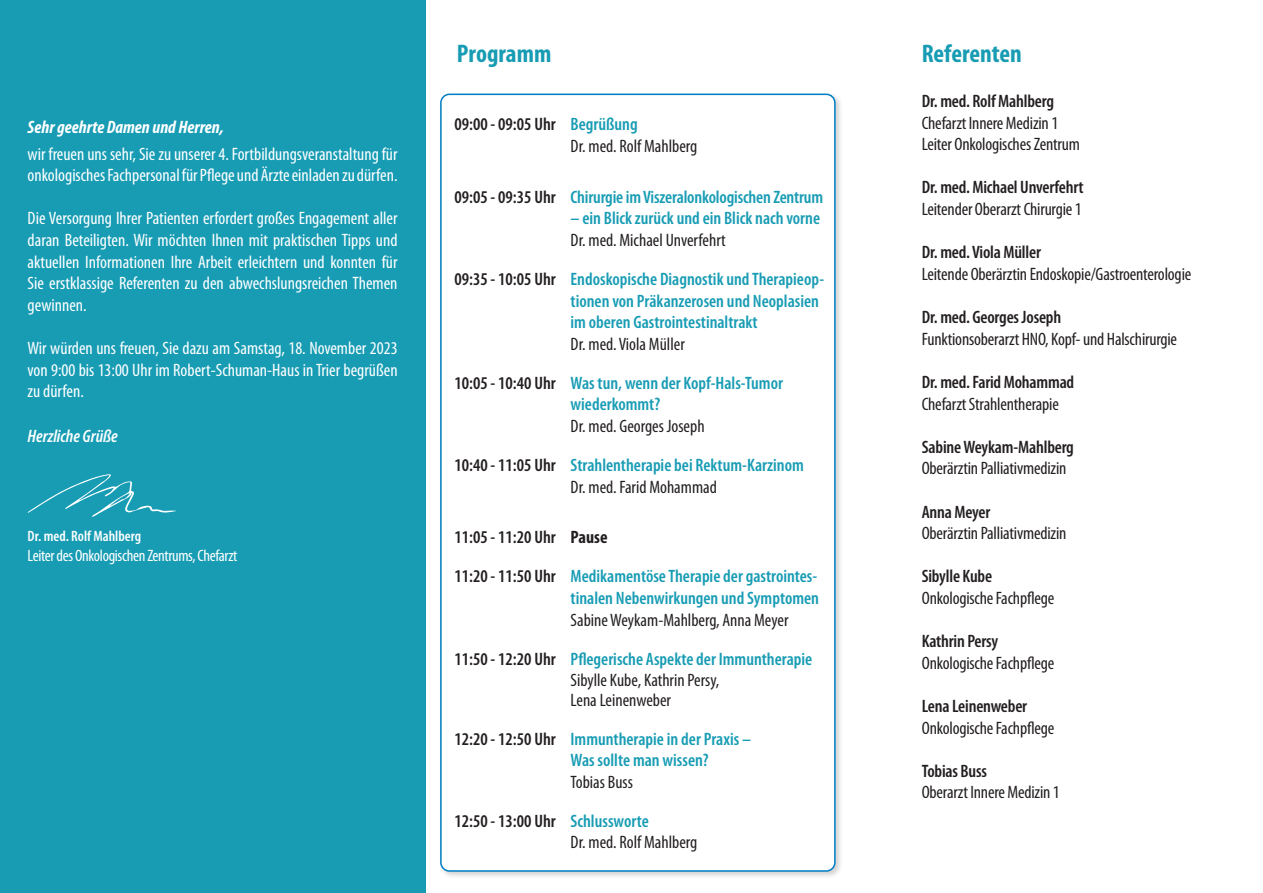
<style>
.page{position:relative;width:1263px;height:893px;background:#fff}
.page>*{position:absolute;margin:0;border:0;box-sizing:border-box;transform-origin:0 0}
.t1{font:700 condensed 25.5px "Myriad Pro";color:#179cb4}
.t2{font:600 condensed 18px/39px "Myriad Pro";color:#179cb4}
.t3{font:condensed 18px/21.6px "Myriad Pro";color:#fff;text-align:justify}
.t4{font:condensed 18px/21.6px "Myriad Pro";letter-spacing:-.01em;color:#231f20}
.t5{font:600 condensed 18px/39px "Myriad Pro";letter-spacing:-.01em;color:#231f20}
.t6{font:italic 700 condensed 18px "Myriad Pro";color:#fff}
.t7{font:italic 600 condensed 18px "Myriad Pro";color:#fff}
.t8{font:condensed 16.5px "Myriad Pro";letter-spacing:-.02em;color:#fff}
.t9{font:600 condensed 15px "Myriad Pro";color:#fff}
.s1{font-weight:600}
.s2{font-weight:600;color:#179cb4}
.s3{color:#231f20}
.s4{font-weight:400;color:#231f20}
.s5{font-weight:700;color:#231f20}
.s6{font-weight:400}
.s7{color:#179cb4}
</style>
<div class="page">
<div style="left:0;top:0;width:425px;height:893px;background:#179cb4"></div>
<div style="left:438px;top:92px;width:405px;height:788px;background:#231f20;opacity:.2"></div>
<div style="left:441px;top:94px;width:394px;height:777px;background:#fff;border-radius:9px"></div>
<div style="left:440px;top:94px;width:396px;height:778px;border:2px solid #007ec5;border-radius:9px"></div>
<svg style="left:28px;top:474px;width:148px;height:43px"></svg>
<p class="t6" style="left:28px;top:115px;width:198px">Sehr geehrte Damen und Herren,</p>
<p class="t3" style="left:28px;top:143px;width:371px">wir freuen uns sehr, Sie zu unserer 4. Fortbildungsveranstaltung für onkologisches Fachpersonal für Pflege und Ärzte einladen zu dürfen.</p>
<p class="t3" style="left:28px;top:207px;width:371px">Die Versorgung Ihrer Patienten erfordert großes Engagement aller daran Beteiligten. Wir möchten Ihnen mit praktischen Tipps und aktuellen Informationen Ihre Arbeit erleichtern und konnten für Sie erstklassige Referenten zu den abwechslungsreichen Themen gewinnen.</p>
<p class="t3" style="left:28px;top:337px;width:371px">Wir würden uns freuen, Sie dazu am Samstag, 18. November 2023 von 9:00 bis 13:00 Uhr im Robert-Schuman-Haus in Trier begrüßen zu dürfen.</p>
<p class="t7" style="left:28px;top:425px;width:92px">Herzliche Grüße</p>
<p class="t9" style="left:28px;top:527px;width:115px">Dr. med. Rolf Mahlberg</p>
<p class="t8" style="left:28px;top:546px;width:211px">Leiter des Onkologischen Zentrums, Chefarzt</p>
<h1 class="t1" style="left:457px;top:37px;width:96px">Programm</h1>
<h1 class="t1" style="left:922px;top:37px;width:102px">Referenten</h1>
<p class="t5" style="left:922px;top:81px;width:134px">Dr. med. Rolf Mahlberg</p>
<p class="t4" style="left:922px;top:112px;width:160px">Chefarzt Innere Medizin 1<br>Leiter Onkologisches Zentrum</p>
<p class="t5" style="left:922px;top:168px;width:164px">Dr. med. Michael Unverfehrt</p>
<p class="t4" style="left:922px;top:198px;width:162px">Leitender Oberarzt Chirurgie 1</p>
<p class="t5" style="left:922px;top:232px;width:121px">Dr. med. Viola Müller</p>
<p class="t4" style="left:922px;top:263px;width:271px">Leitende Oberärztin Endoskopie/Gastroenterologie</p>
<p class="t5" style="left:922px;top:297px;width:141px">Dr. med. Georges Joseph</p>
<p class="t4" style="left:922px;top:328px;width:257px">Funktionsoberarzt HNO, Kopf- und Halschirurgie</p>
<p class="t5" style="left:922px;top:362px;width:154px">Dr. med. Farid Mohammad</p>
<p class="t4" style="left:922px;top:393px;width:139px">Chefarzt Strahlentherapie</p>
<p class="t5" style="left:922px;top:427px;width:154px">Sabine Weykam-Mahlberg</p>
<p class="t4" style="left:922px;top:457px;width:146px">Oberärztin Palliativmedizin</p>
<p class="t5" style="left:922px;top:492px;width:70px">Anna Meyer</p>
<p class="t4" style="left:922px;top:522px;width:146px">Oberärztin Palliativmedizin</p>
<p class="t5" style="left:922px;top:556px;width:72px">Sibylle Kube</p>
<p class="t4" style="left:922px;top:587px;width:134px">Onkologische Fachpflege</p>
<p class="t5" style="left:922px;top:621px;width:78px">Kathrin Persy</p>
<p class="t4" style="left:922px;top:652px;width:134px">Onkologische Fachpflege</p>
<p class="t5" style="left:922px;top:686px;width:107px">Lena Leinenweber</p>
<p class="t4" style="left:922px;top:717px;width:134px">Onkologische Fachpflege</p>
<p class="t5" style="left:922px;top:751px;width:67px">Tobias Buss</p>
<p class="t4" style="left:922px;top:781px;width:140px">Oberarzt Innere Medizin 1</p>
<p class="t4" style="left:571px;top:113px;width:128px;text-indent:-116px"><span class="s1">09:00 - 09:05 Uhr</span> <span class="s2">Begrüßung<br></span>Dr. med. Rolf Mahlberg</p>
<p class="t2" style="left:454px;top:177px;width:370px"><span class="s3">09:05 - 09:35 Uhr</span> Chirurgie im Viszeralonkologischen Zentrum</p>
<p class="t2" style="left:571px;top:199px;width:251px">– ein Blick zurück und ein Blick nach vorne</p>
<p class="t2" style="left:454px;top:220px;width:371px;text-indent:116px"><span class="s4">Dr. med. Michael Unverfehrt<br></span><span class="s3">09:35 - 10:05 Uhr</span> Endoskopische Diagnostik und Therapieop-</p>
<p class="t2" style="left:571px;top:289px;width:250px;line-height:21.6px">tionen von Präkanzerosen und Neoplasien im oberen Gastrointestinaltrakt</p>
<p class="t2" style="left:454px;top:324px;width:330px;text-indent:116px"><span class="s4">Dr. med. Viola Müller<br></span><span class="s3">10:05 - 10:40 Uhr</span> Was tun, wenn der Kopf-Hals-Tumor</p>
<p class="t2" style="left:571px;top:385px;width:91px">wiederkommt?</p>
<p class="t2" style="left:454px;top:406px;width:351px;text-indent:116px"><span class="s4">Dr. med. Georges Joseph<br></span><span class="s3">10:40 - 11:05 Uhr</span> Strahlentherapie bei Rektum-Karzinom</p>
<p class="t4" style="left:571px;top:476px;width:148px">Dr. med. Farid Mohammad</p>
<p class="t2" style="left:454px;top:517px;width:364px"><span class="s3">11:05 - 11:20 Uhr</span> <span class="s5">Pause<br></span><span class="s3">11:20 - 11:50 Uhr</span> Medikamentöse Therapie der gastrointes-</p>
<p class="t2" style="left:571px;top:578px;width:250px">tinalen Nebenwirkungen und Symptomen</p>
<p class="t2" style="left:454px;top:600px;width:359px;text-indent:116px"><span class="s4">Sabine Weykam-Mahlberg, Anna Meyer<br></span><span class="s3">11:50 - 12:20 Uhr</span> Pflegerische Aspekte der Immuntherapie</p>
<p class="t4" style="left:571px;top:670px;width:150px;line-height:19.5px">Sibylle Kube, Kathrin Persy,<br>Lena Leinenweber</p>
<p class="t2" style="left:571px;top:727px;width:182px;line-height:21.6px;text-indent:-116px"><span class="s3">12:20 - 12:50 Uhr</span> Immuntherapie in der Praxis –<br>Was sollte man wissen?</p>
<p class="t5" style="left:454px;top:762px;width:196px;text-indent:116px"><span class="s6">Tobias Buss<br></span>12:50 - 13:00 Uhr <span class="s7">Schlussworte</span></p>
<p class="t4" style="left:571px;top:831px;width:128px">Dr. med. Rolf Mahlberg</p>
</div>
